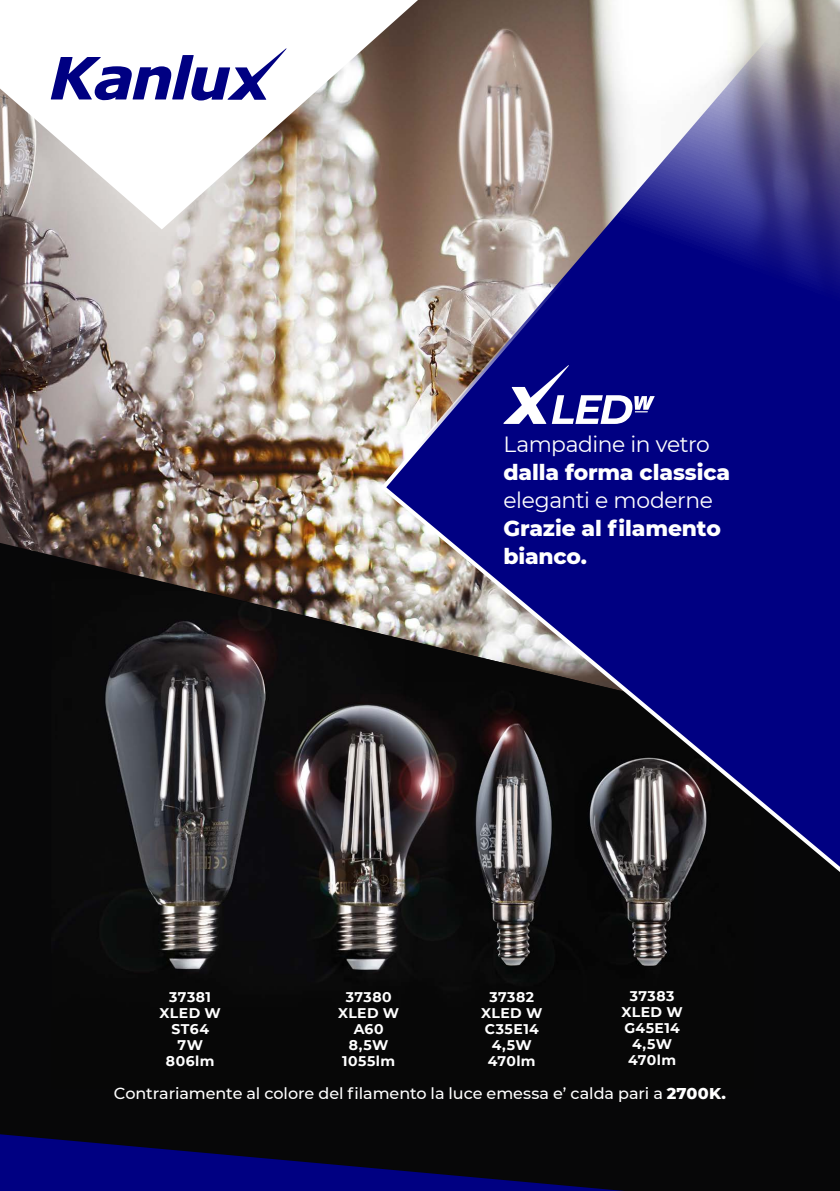
<style>
.page{position:relative;width:840px;height:1191px;background:#fff}
.page>*{position:absolute;margin:0;border:0;box-sizing:border-box;transform-origin:0 0}
.t1{font:800 22px/28px "Montserrat";letter-spacing:-.005em;color:#fff}
.t2{font:22px "Montserrat";letter-spacing:-.02em;color:#fff}
.t3{font:500 16px "Montserrat";letter-spacing:-.005em;color:#fff}
.t4{font:700 14px/16px "Montserrat";letter-spacing:.035em;color:#fff;text-align:center}
.s1{font-weight:800}
</style>
<div class="page">
<img style="left:0;top:229px;width:377px;height:314px">
<div style="left:0;top:543px;width:839px;height:648px;background:#070708"></div>
<svg style="left:0;top:37px;width:377px;height:192px"></svg>
<svg style="left:51px;top:48px;width:235px;height:52px"></svg>
<img style="left:51px;top:562px;width:702px;height:527px">
<img style="left:377px;top:0;width:462px;height:912px">
<svg style="left:0;top:1134px;width:624px;height:57px"></svg>
<svg style="left:503px;top:365px;width:151px;height:59px"></svg>
<h1 class="t2" style="left:503px;top:429px;width:208px">Lampadine in vetro</h1>
<h1 class="t1" style="left:503px;top:457px;width:228px">dalla forma classica</h1>
<h1 class="t2" style="left:503px;top:485px;width:211px">eleganti e moderne</h1>
<h1 class="t1" style="left:503px;top:513px;width:219px">Grazie al filamento bianco.</h1>
<p class="t4" style="left:159px;top:988px;width:63px">37381<br>XLED W<br>ST64<br>7W<br>806lm</p>
<p class="t4" style="left:338px;top:988px;width:63px">37380<br>XLED W<br>A60<br>8,5W<br>1055lm</p>
<p class="t4" style="left:481px;top:988px;width:63px">37382<br>XLED W<br>C35E14<br>4,5W<br>470lm</p>
<p class="t4" style="left:621px;top:987px;width:63px">37383<br>XLED W<br>G45E14<br>4,5W<br>470lm</p>
<p class="t3" style="left:114px;top:1082px;width:613px">Contrariamente al colore del filamento la luce emessa e’ calda pari a <span class="s1">2700K.</span></p>
</div>
